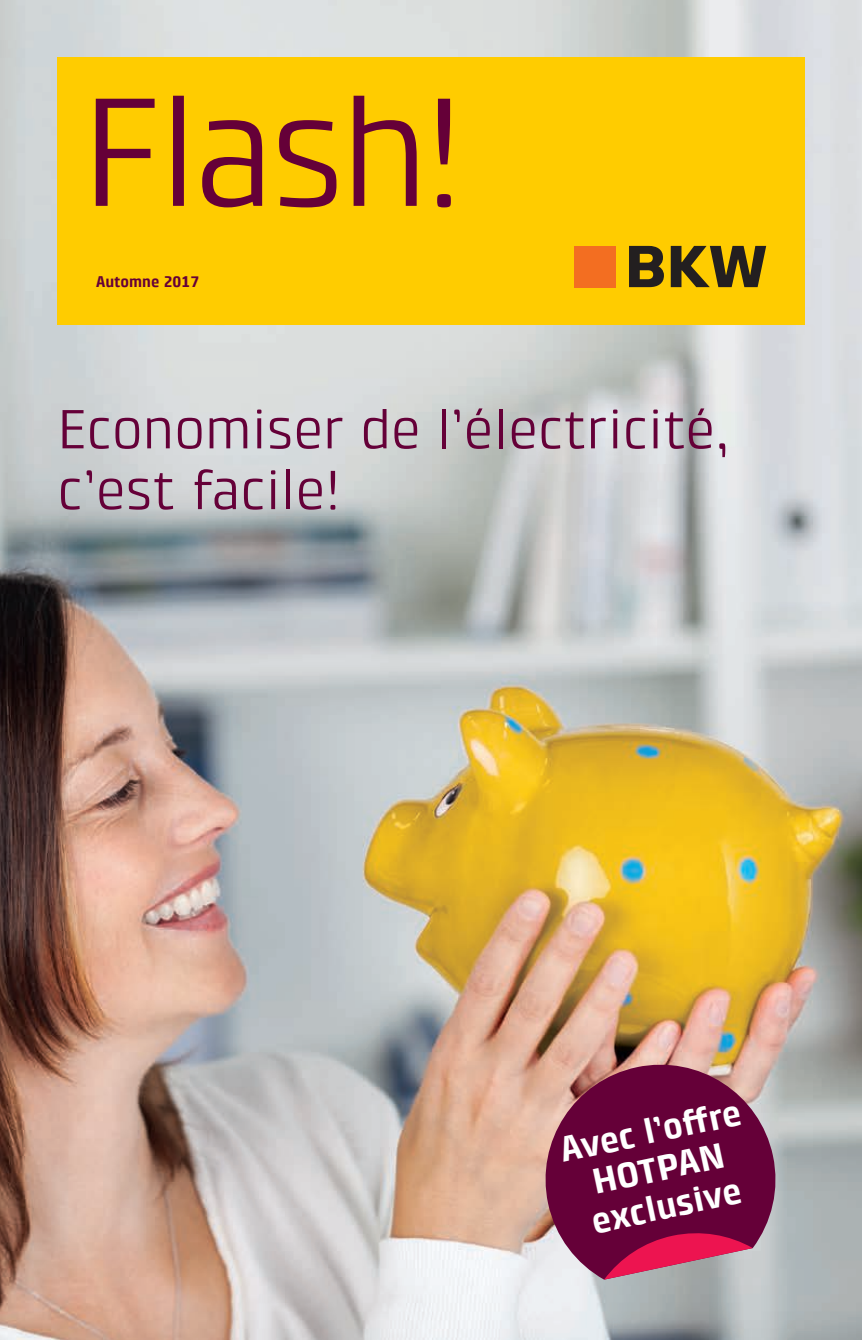
<style>
.page{position:relative;width:862px;height:1340px;background:#fff}
.page>*{position:absolute;margin:0;border:0;box-sizing:border-box;transform-origin:0 0}
.BKW_Headline_25_27pt{font:56.25px/60.8px "Klint Pro";color:#650038}
.Einf__Abs{font:700 36px/38.2px "Klint Pro";color:#fff;text-align:center}
.BKW_Caption_7_9pt_Bo{font:700 15.75px "Klint Pro";color:#650038}
</style>
<div class="page">
<img style="left:0;top:0;width:861px;height:1339px">
<svg style="left:534px;top:1054px;width:245px;height:225px;fill:#650038"></svg>
<svg style="left:603px;top:1229px;width:149px;height:50px"></svg>
<div style="left:57px;top:57px;width:747px;height:268px;background:#fc0"></div>
<div style="left:574px;top:246px;width:41px;height:41px;background:#f36e21"></div>
<svg style="left:629px;top:246px;width:34px;height:41px"></svg>
<svg style="left:670px;top:246px;width:95px;height:41px"></svg>
<svg style="left:96px;top:96px;width:354px;height:111px"></svg>
<p class="BKW_Caption_7_9pt_Bo" style="left:96px;top:273px;width:105px">Automne 2017</p>
<p class="BKW_Headline_25_27pt" style="left:57px;top:398px;width:673px">Economiser de l’électricité, c’est facile!</p>
<p class="Einf__Abs" style="left:556px;top:1131px;width:186px;rotate:-12deg">Avec l’off re<br>HOTPAN exclusive</p>
</div>
